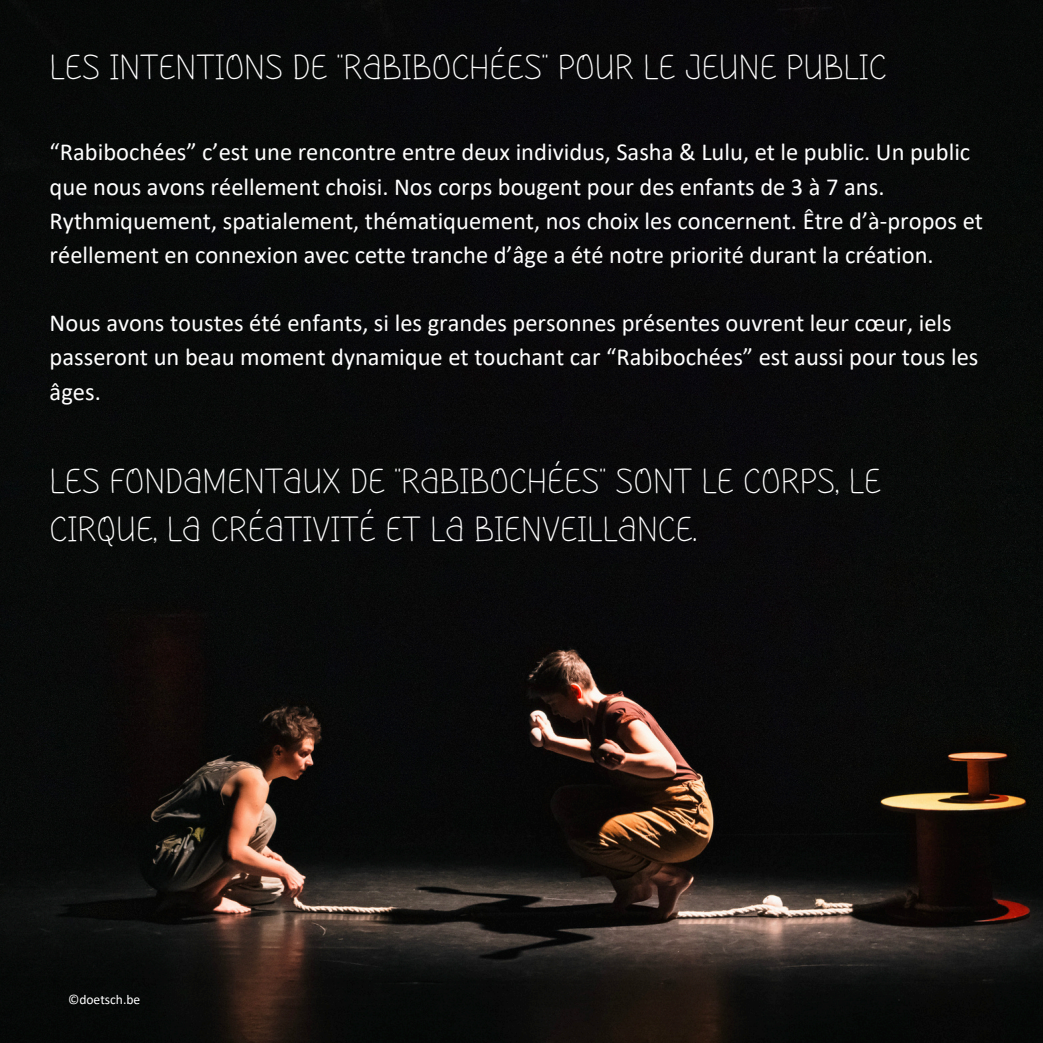
<style>
.page{position:relative;width:1043px;height:1043px;background:#fff}
.page>*{position:absolute;margin:0;border:0;box-sizing:border-box;transform-origin:0 0}
.t1{font:35px/48.6px "Iniya Display";color:#fff}
.t2{font:24.5px/34.1px "Calibri";color:#fff}
.t3{font:13.65px "Calibri";color:#fff}
</style>
<div class="page">
<img style="left:0;top:0;width:1042px;height:1042px">
<h1 class="t1" style="left:50px;top:45px;width:838px">LES INTENTIONS DE “RABIBOCHÉES” POUR LE JEUNE PUBLIC</h1>
<p class="t2" style="left:50px;top:137px;width:934px">“Rabibochées” c’est une rencontre entre deux individus, Sasha &amp; Lulu, et le public. Un public que nous avons réellement choisi. Nos corps bougent pour des enfants de 3 à 7 ans.<br>Rythmiquement, spatialement, thématiquement, nos choix les concernent. Être d’à-propos et réellement en connexion avec cette tranche d’âge a été notre priorité durant la création.</p>
<p class="t2" style="left:50px;top:308px;width:930px">Nous avons toustes été enfants, si les grandes personnes présentes ouvrent leur cœur, iels passeront un beau moment dynamique et touchant car “Rabibochées” est aussi pour tous les âges.</p>
<h1 class="t1" style="left:50px;top:458px;width:832px">LES FONDAMENTAUX DE “RABIBOCHÉES” SONT LE CORPS, LE<br>CIRQUE, LA CRÉATIVITÉ ET LA BIENVEILLANCE.</h1>
<p class="t3" style="left:68px;top:993px;width:74px">©doetsch.be</p>
</div>
